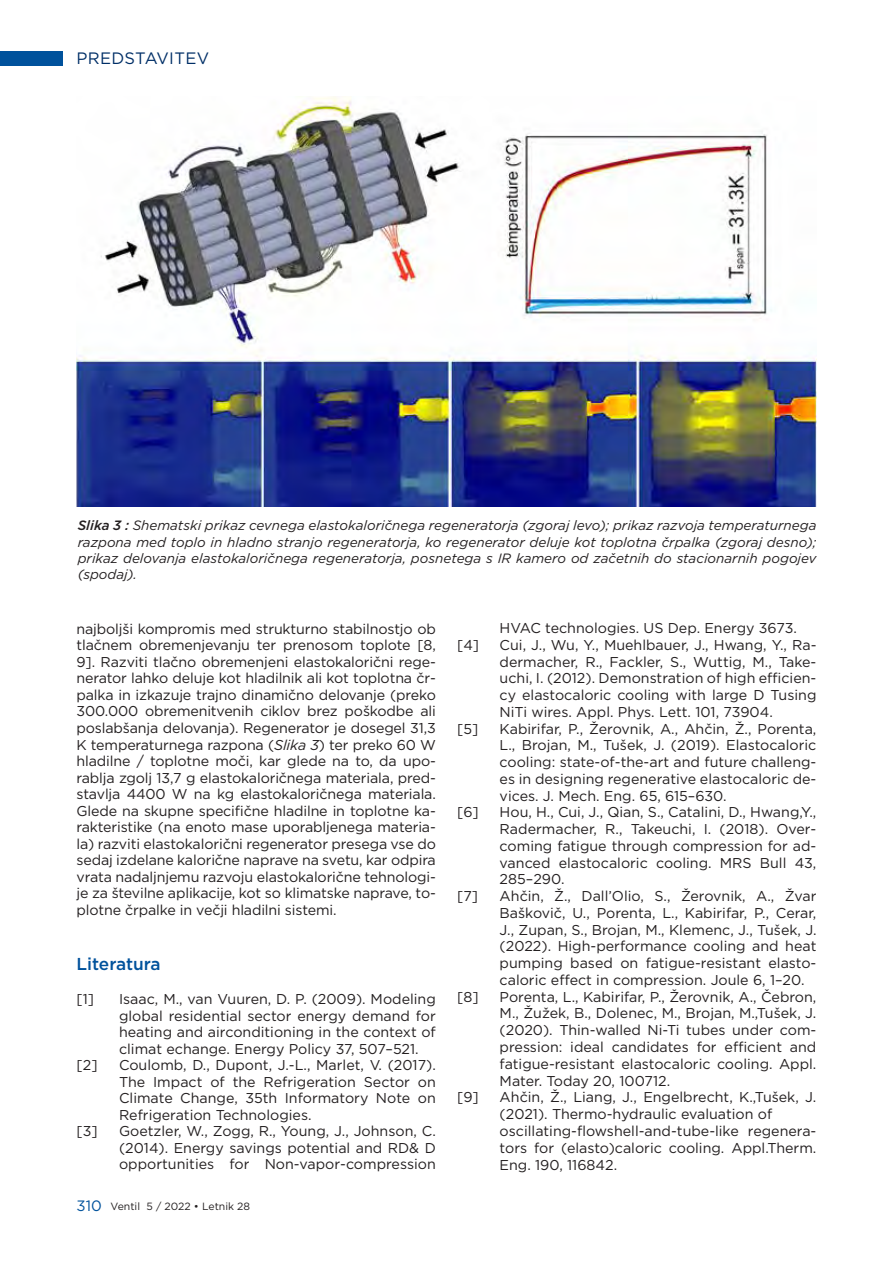
<style>
.page{position:relative;width:893px;height:1263px;background:#fff}
.page>*{position:absolute;margin:0;border:0;box-sizing:border-box;transform-origin:0 0}
.t1{font:500 17.25px "Gotham";color:#00529c}
.t2{font:16.5px "Gotham";letter-spacing:.02em;color:#002f67}
.t3{font:15px "Gotham";color:#00529c}
.t4{font:14.25px/16.8px "Gotham";color:#231f20;text-align:justify}
.t5{font:italic 13.5px/16.2px "Gotham";color:#231f20;text-align:justify}
.t6{font:10.5px "Gotham";color:#231f20}
.s1{font-weight:500}
.s2{font-style:italic}
</style>
<div class="page">
<div style="left:0;top:51px;width:62px;height:14px;background:#00529c"></div>
<img style="left:77px;top:97px;width:739px;height:410px">
<p class="t2" style="left:77px;top:48px;width:134px">PREDSTAVITEV</p>
<p class="t5" style="left:78px;top:517px;width:740px"><span class="s1">Slika 3 :</span> Shematski prikaz cevnega elastokaloričnega regeneratorja (zgoraj levo); prikaz razvoja temperaturnega razpona med toplo in hladno stranjo regeneratorja, ko regenerator deluje kot toplotna črpalka (zgoraj desno); prikaz delovanja elastokaloričnega regeneratorja, posnetega s IR kamero od začetnih do stacionarnih pogojev (spodaj).</p>
<p class="t4" style="left:77px;top:620px;width:361px">najboljši kompromis med strukturno stabilnostjo ob tlačnem obremenjevanju ter prenosom toplote [8, 9]. Razviti tlačno obremenjeni elastokalorični rege&shy;nerator lahko deluje kot hladilnik ali kot toplotna čr&shy;palka in izkazuje trajno dinamično delovanje (preko 300.000 obremenitvenih ciklov brez poškodbe ali poslabšanja delovanja). Regenerator je dosegel 31,3<br>K temperaturnega razpona (<span class="s2">Slika 3</span>) ter preko 60 W hladilne / toplotne moči, kar glede na to, da upo&shy;rablja zgolj 13,7 g elastokaloričnega materiala, pred&shy;stavlja 4400 W na kg elastokaloričnega materiala.<br>Glede na skupne specifične hladilne in toplotne ka&shy;rakteristike (na enoto mase uporabljenega materia&shy;la) razviti elastokalorični regenerator presega vse do sedaj izdelane kalorične naprave na svetu, kar odpira vrata nadaljnjemu razvoju elastokalorične tehnologi&shy;je za številne aplikacije, kot so klimatske naprave, to&shy;plotne črpalke in večji hladilni sistemi.</p>
<p class="t1" style="left:77px;top:953px;width:86px">Literatura</p>
<p class="t4" style="left:77px;top:990px;width:19px">[1]</p>
<p class="t4" style="left:119px;top:990px;width:318px">Isaac, M., van Vuuren, D. P. (2009). Modeling global residential sector energy demand for heating and airconditioning in the context of climat echange. Energy Policy 37, 507–521.</p>
<p class="t4" style="left:77px;top:1056px;width:23px">[2]</p>
<p class="t4" style="left:119px;top:1057px;width:318px">Coulomb, D., Dupont, J.-L., Marlet, V. (2017).<br>The Impact of the Refrigeration Sector on Climate Change, 35th Informatory Note on Refrigeration Technologies.</p>
<p class="t4" style="left:77px;top:1122px;width:23px">[3]</p>
<p class="t4" style="left:119px;top:1123px;width:318px">Goetzler, W., Zogg, R., Young, J., Johnson, C. (2014). Energy savings potential and RD&amp; D opportunities for Non-vapor-compression</p>
<p class="t3" style="left:77px;top:1196px;width:27px">310</p>
<p class="t6" style="left:111px;top:1199px;width:141px">Ventil 5 / 2022 • Letnik 28</p>
<p class="t4" style="left:500px;top:619px;width:299px">HVAC technologies. US Dep. Energy 3673.</p>
<p class="t4" style="left:457px;top:636px;width:24px">[4]</p>
<p class="t4" style="left:500px;top:636px;width:318px">Cui, J., Wu, Y., Muehlbauer, J., Hwang, Y., Ra&shy;dermacher, R., Fackler, S., Wuttig, M., Take&shy;uchi, I. (2012). Demonstration of high efficien&shy;cy elastocaloric cooling with large D Tusing NiTi wires. Appl. Phys. Lett. 101, 73904.</p>
<p class="t4" style="left:457px;top:720px;width:23px">[5]</p>
<p class="t4" style="left:500px;top:720px;width:318px">Kabirifar, P., Žerovnik, A., Ahčin, Ž., Porenta, L., Brojan, M., Tušek, J. (2019). Elastocaloric cooling: state-of-the-art and future challeng&shy;es in designing regenerative elastocaloric de&shy;vices. J. Mech. Eng. 65, 615–630.</p>
<p class="t4" style="left:457px;top:804px;width:23px">[6]</p>
<p class="t4" style="left:500px;top:804px;width:318px">Hou, H., Cui, J., Qian, S., Catalini, D., Hwang,Y., Radermacher, R., Takeuchi, I. (2018). Over&shy;coming fatigue through compression for ad&shy;vanced elastocaloric cooling. MRS Bull 43, 285–290.</p>
<p class="t4" style="left:457px;top:887px;width:23px">[7]</p>
<p class="t4" style="left:500px;top:887px;width:318px">Ahčin, Ž., Dall’Olio, S., Žerovnik, A., Žvar Baškovič, U., Porenta, L., Kabirifar, P., Cerar, J., Zupan, S., Brojan, M., Klemenc, J., Tušek, J. (2022). High-performance cooling and heat pumping based on fatigue-resistant elasto&shy;caloric effect in compression. Joule 6, 1–20.</p>
<p class="t4" style="left:457px;top:988px;width:23px">[8]</p>
<p class="t4" style="left:500px;top:988px;width:318px">Porenta, L., Kabirifar, P., Žerovnik, A., Čebron, M., Žužek, B., Dolenec, M., Brojan, M.,Tušek, J. (2020). Thin-walled Ni-Ti tubes under com&shy;pression: ideal candidates for efficient and fatigue-resistant elastocaloric cooling. Appl.<br>Mater. Today 20, 100712.</p>
<p class="t4" style="left:457px;top:1088px;width:23px">[9]</p>
<p class="t4" style="left:500px;top:1088px;width:318px;text-align:left">Ahčin, Ž., Liang, J., Engelbrecht, K.,Tušek, J. (2021). Thermo-hydraulic evaluation of oscillating-flowshell-and-tube-like regenera&shy;tors for (elasto)caloric cooling. Appl.Therm.<br>Eng. 190, 116842.</p>
</div>
